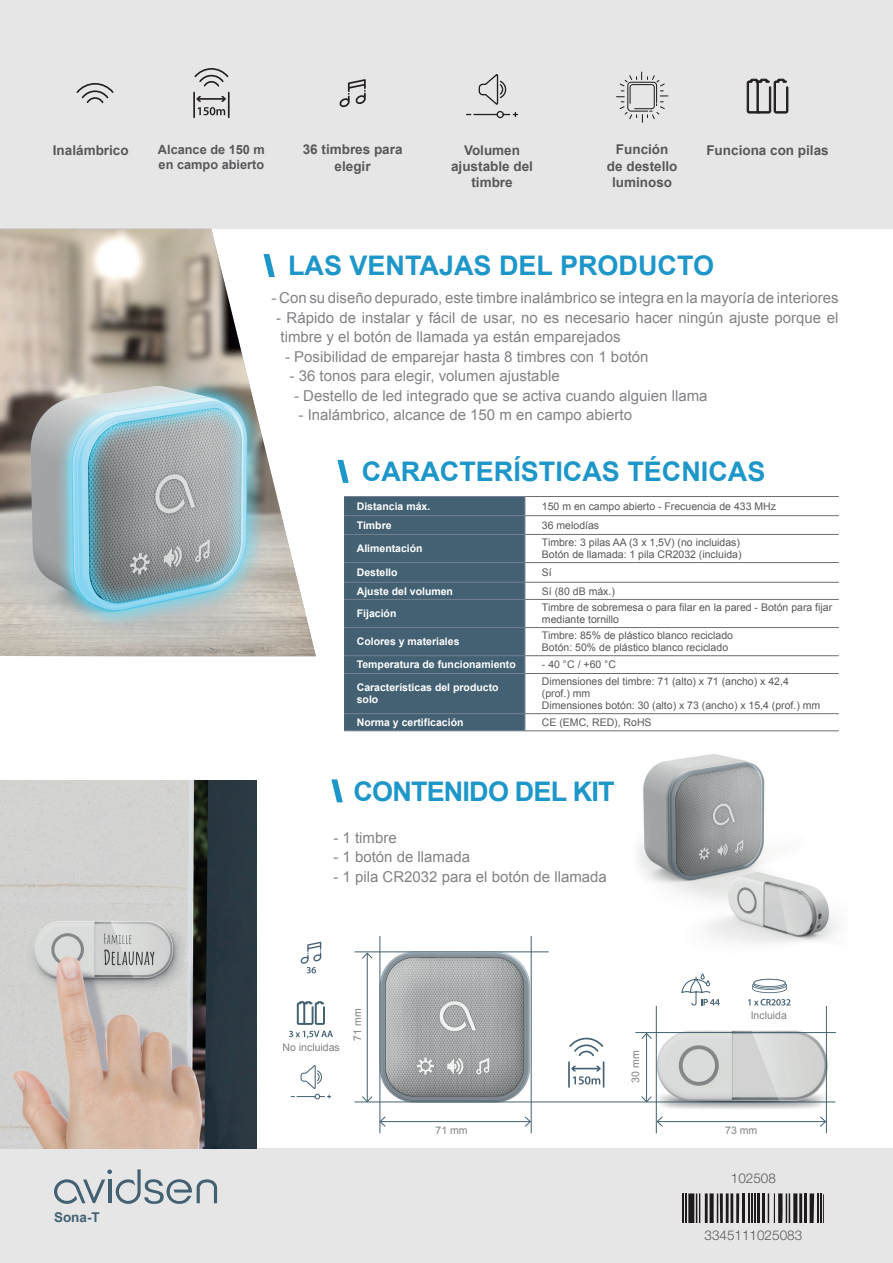
<style>
.page{position:relative;width:893px;height:1263px;background:#fff}
.page>*{position:absolute;margin:0;border:0;box-sizing:border-box;transform-origin:0 0}
.t1{font:700 27px "Arial";color:#1d96c9}
.t2{font:700 27px "Arial";letter-spacing:-.03em;color:#1d96c9}
.t3{font:15px/19.5px "Arial";color:#808285}
.t4{font:700 13.5px/16.2px "Arial";color:#57585a;text-align:center}
.t5{font:300 13.5px "Helvetica Neue LT Std";color:#57585a}
.t6{font:700 13.5px "Arial";color:#436173}
.t7{font:700 12.75px/15.3px "Arial";color:#57585a}
.t8{font:10.5px/12px "Arial";color:#57585a}
.t9{font:700 10.5px/12px "Arial";color:#fff}
.t10{font:10.5px "Arial";color:#808285}
.s1{font-weight:900}
</style>
<div class="page">
<img style="left:638px;top:754px;width:200px;height:190px">
<div style="left:0;top:0;width:893px;height:229px;background:#e6e6e7"></div>
<img style="left:0;top:229px;width:316px;height:427px">
<div style="left:0;top:1148px;width:893px;height:115px;background:#e6e6e7"></div>
<svg style="left:682px;top:1193px;width:142px;height:30px"></svg>
<hr style="left:817px;top:1193px;width:2px;height:30px;background:#231f20">
<svg style="left:54px;top:1169px;width:163px;height:35px"></svg>
<div style="left:344px;top:496px;width:182px;height:235px;background:#436173"></div>
<hr style="left:525px;top:496px;width:314px;height:1px;background:#6c6d70">
<hr style="left:525px;top:515px;width:314px;height:1px;background:#6c6d70">
<hr style="left:525px;top:534px;width:314px;height:1px;background:#6c6d70">
<hr style="left:525px;top:562px;width:314px;height:1px;background:#6c6d70">
<hr style="left:525px;top:582px;width:314px;height:1px;background:#6c6d70">
<hr style="left:525px;top:599px;width:314px;height:1px;background:#6c6d70">
<hr style="left:525px;top:627px;width:314px;height:1px;background:#6c6d70">
<hr style="left:525px;top:655px;width:314px;height:1px;background:#6c6d70">
<hr style="left:525px;top:673px;width:314px;height:1px;background:#6c6d70">
<hr style="left:525px;top:713px;width:314px;height:1px;background:#6c6d70">
<hr style="left:525px;top:730px;width:314px;height:1px;background:#6c6d70">
<svg style="left:339px;top:79px;width:27px;height:28px"></svg>
<svg style="left:76px;top:83px;width:38px;height:21px"></svg>
<svg style="left:466px;top:74px;width:53px;height:45px"></svg>
<svg style="left:747px;top:79px;width:41px;height:35px"></svg>
<img style="left:0;top:781px;width:256px;height:367px">
<img style="left:647px;top:1023px;width:189px;height:97px">
<img style="left:366px;top:936px;width:183px;height:180px">
<hr style="left:354px;top:1101px;width:481px;height:1px;background:#436171">
<hr style="left:354px;top:951px;width:195px;height:1px;background:#436171">
<hr style="left:635px;top:1032px;width:201px;height:1px;background:#436171">
<hr style="left:380px;top:936px;width:1px;height:197px;background:#436171">
<hr style="left:531px;top:936px;width:1px;height:197px;background:#436171">
<hr style="left:656px;top:1006px;width:1px;height:127px;background:#436171">
<hr style="left:826px;top:1006px;width:1px;height:127px;background:#436171">
<hr style="left:380px;top:1121px;width:150px;height:1px;background:#436171">
<svg style="left:379px;top:1116px;width:7px;height:11px"></svg>
<svg style="left:524px;top:1116px;width:7px;height:11px"></svg>
<hr style="left:657px;top:1121px;width:168px;height:1px;background:#436171">
<svg style="left:656px;top:1116px;width:7px;height:11px"></svg>
<svg style="left:819px;top:1116px;width:8px;height:11px"></svg>
<hr style="left:367px;top:953px;width:1px;height:149px;background:#436171">
<svg style="left:361px;top:952px;width:12px;height:7px"></svg>
<svg style="left:361px;top:1095px;width:12px;height:8px"></svg>
<hr style="left:646px;top:1033px;width:1px;height:69px;background:#436171">
<svg style="left:641px;top:1032px;width:11px;height:8px"></svg>
<svg style="left:641px;top:1095px;width:11px;height:8px"></svg>
<svg style="left:748px;top:999px;width:42px;height:6px"></svg>
<svg style="left:752px;top:979px;width:35px;height:14px"></svg>
<svg style="left:681px;top:974px;width:39px;height:32px"></svg>
<svg style="left:289px;top:1031px;width:44px;height:7px"></svg>
<svg style="left:297px;top:1001px;width:28px;height:24px"></svg>
<svg style="left:301px;top:942px;width:20px;height:31px"></svg>
<svg style="left:290px;top:1065px;width:42px;height:35px"></svg>
<svg style="left:193px;top:68px;width:37px;height:51px"></svg>
<svg style="left:568px;top:1037px;width:37px;height:51px"></svg>
<svg style="left:616px;top:71px;width:53px;height:52px"></svg>
<p class="t4" style="left:53px;top:142px;width:77px">Inalámbrico</p>
<p class="t7" style="left:158px;top:142px;width:109px">Alcance de 150 m en campo abierto</p>
<p class="t4" style="left:303px;top:142px;width:101px">36 timbres para elegir</p>
<p class="t4" style="left:607px;top:142px;width:72px">Función de destello luminoso</p>
<p class="t4" style="left:451px;top:142px;width:83px">Volumen ajustable del timbre</p>
<p class="t4" style="left:706px;top:142px;width:124px">Funciona con pilas</p>
<h1 class="t1" style="left:265px;top:248px;width:450px"><span class="s1">\</span> LAS VENTAJAS DEL PRODUCTO</h1>
<p class="t3" style="left:271px;top:288px;width:568px">- Con su diseño depurado, este timbre inalámbrico se integra en la mayoría de interiores</p>
<p class="t3" style="left:280px;top:308px;width:559px;text-indent:-4px">- Rápido de instalar y fácil de usar, no es necesario hacer ningún ajuste porque el timbre y el botón de llamada ya están emparejados</p>
<p class="t3" style="left:285px;top:347px;width:365px">- Posibilidad de emparejar hasta 8 timbres con 1 botón</p>
<p class="t3" style="left:289px;top:366px;width:272px">- 36 tonos para elegir, volumen ajustable</p>
<p class="t3" style="left:294px;top:386px;width:415px">- Destello de led integrado que se activa cuando alguien llama</p>
<p class="t3" style="left:298px;top:405px;width:335px">- Inalámbrico, alcance de 150 m en campo abierto</p>
<h1 class="t1" style="left:339px;top:454px;width:428px"><span class="s1">\</span> CARACTERÍSTICAS TÉCNICAS</h1>
<p class="t9" style="left:357px;top:501px;width:75px">Distancia máx.</p>
<p class="t8" style="left:542px;top:500px;width:236px">150 m en campo abierto - Frecuencia de 433 MHz</p>
<p class="t9" style="left:357px;top:519px;width:36px">Timbre</p>
<p class="t8" style="left:542px;top:519px;width:59px">36 melodías</p>
<p class="t9" style="left:357px;top:543px;width:67px">Alimentación</p>
<p class="t8" style="left:542px;top:537px;width:201px">Timbre: 3 pilas AA (3 x 1,5V) (no incluidas)<br>Botón de llamada: 1 pila CR2032 (incluida)</p>
<p class="t9" style="left:357px;top:567px;width:42px">Destello</p>
<p class="t8" style="left:542px;top:567px;width:11px">Sí</p>
<p class="t9" style="left:357px;top:585px;width:98px">Ajuste del volumen</p>
<p class="t8" style="left:542px;top:585px;width:74px">Sí (80 dB máx.)</p>
<p class="t9" style="left:357px;top:608px;width:41px">Fijación</p>
<p class="t8" style="left:542px;top:602px;width:292px">Timbre de sobremesa o para filar en la pared - Botón para fijar mediante tornillo</p>
<p class="t9" style="left:357px;top:636px;width:104px">Colores y materiales</p>
<p class="t8" style="left:542px;top:630px;width:193px">Timbre: 85% de plástico blanco reciclado<br>Botón: 50% de plástico blanco reciclado</p>
<p class="t9" style="left:357px;top:659px;width:161px">Temperatura de funcionamiento</p>
<p class="t8" style="left:542px;top:659px;width:76px">- 40 °C / +60 °C</p>
<p class="t9" style="left:357px;top:682px;width:143px">Características del producto solo</p>
<p class="t8" style="left:542px;top:676px;width:280px">Dimensiones del timbre: 71 (alto) x 71 (ancho) x 42,4<br>(prof.) mm<br>Dimensiones botón: 30 (alto) x 73 (ancho) x 15,4 (prof.) mm</p>
<p class="t9" style="left:357px;top:717px;width:108px">Norma y certificación</p>
<p class="t8" style="left:542px;top:716px;width:111px">CE (EMC, RED), RoHS</p>
<p class="t6" style="left:54px;top:1208px;width:47px">Sona-T</p>
<h1 class="t2" style="left:333px;top:773px;width:283px"><span class="s1">\</span> CONTENIDO DEL KIT</h1>
<p class="t3" style="left:333px;top:828px;width:65px">- 1 timbre</p>
<p class="t3" style="left:333px;top:847px;width:138px">- 1 botón de llamada</p>
<p class="t3" style="left:333px;top:867px;width:275px">- 1 pila CR2032 para el botón de llamada</p>
<p class="t10" style="left:283px;top:1041px;width:59px">No incluidas</p>
<p class="t10" style="left:351px;top:1040px;width:34px;rotate:-90deg">71 mm</p>
<p class="t10" style="left:436px;top:1124px;width:34px">71 mm</p>
<p class="t10" style="left:629px;top:1083px;width:34px;rotate:-90deg">30 mm</p>
<p class="t10" style="left:751px;top:1008px;width:38px">Incluida</p>
<p class="t10" style="left:725px;top:1124px;width:34px">73 mm</p>
<p class="t5" style="left:731px;top:1170px;width:47px">102508</p>
<p class="t5" style="left:705px;top:1227px;width:99px">3345111025083</p>
</div>
